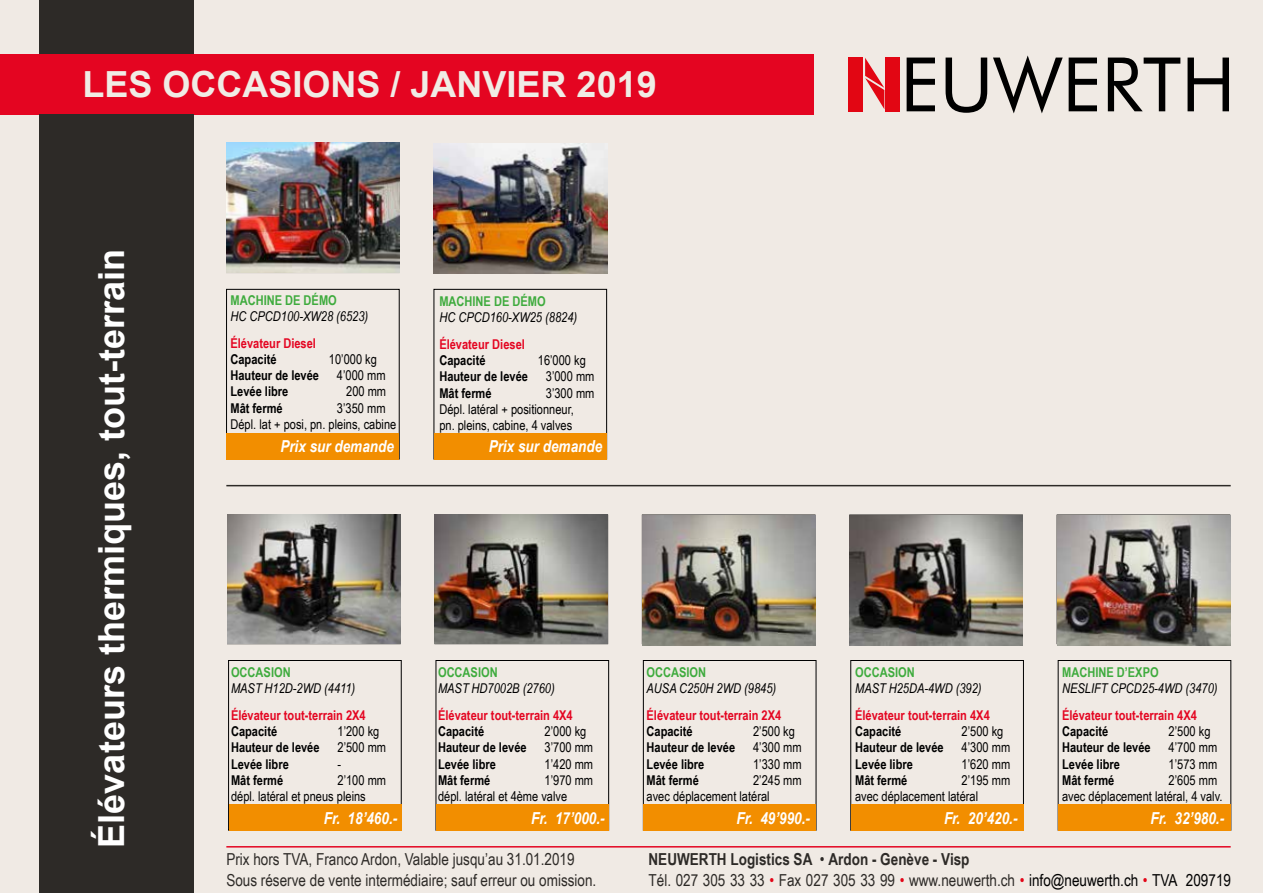
<style>
.page{position:relative;width:1263px;height:893px;background:#f0eae4}
.page>*{position:absolute;margin:0;border:0;box-sizing:border-box;transform-origin:0 0}
.t1{font:700 36px "Arial";color:#fff}
.t2{font:700 36px "Arial";color:#f0ece5}
.t3{font:16.5px/21px "Arial Narrow";color:#2d2a27}
.t4{font:italic 700 16.5px "Arial Narrow";color:#fff}
.t5{font:13.5px/16.2px "Arial Narrow";color:#000}
.t6{font:700 13.5px "Arial Narrow";color:#000}
.t7{font:700 13.5px "Arial Narrow";color:#e40521}
.t8{font:italic 13.5px "Arial Narrow";color:#000}
.t9{font:700 13.5px "Arial Narrow";color:#3eab3d}
.s1{font-weight:700}
.s2{color:#e30517}
.s3{color:#000}
</style>
<div class="page">
<div style="left:0;top:54px;width:814px;height:60px;background:#e40521"></div>
<div style="left:39px;top:114px;width:154px;height:779px;background:#2d2a27"></div>
<div style="left:39px;top:0;width:154px;height:54px;background:#2d2a27"></div>
<hr style="left:226px;top:846px;width:1005px;height:1px;background:#e40521">
<hr style="left:226px;top:485px;width:1005px;height:1px;background:#2d2a27">
<div style="left:226px;top:289px;width:173px;height:170px;border:1px solid #000"></div>
<div style="left:434px;top:289px;width:173px;height:170px;border:1px solid #000"></div>
<div style="left:228px;top:660px;width:173px;height:170px;border:1px solid #000"></div>
<div style="left:436px;top:660px;width:173px;height:170px;border:1px solid #000"></div>
<div style="left:643px;top:660px;width:173px;height:170px;border:1px solid #000"></div>
<div style="left:850px;top:660px;width:174px;height:170px;border:1px solid #000"></div>
<div style="left:1058px;top:660px;width:173px;height:170px;border:1px solid #000"></div>
<div style="left:227px;top:433px;width:172px;height:26px;background:#f28e00"></div>
<div style="left:434px;top:433px;width:173px;height:26px;background:#f28e00"></div>
<div style="left:229px;top:804px;width:172px;height:26px;background:#f28e00"></div>
<div style="left:436px;top:804px;width:173px;height:26px;background:#f28e00"></div>
<div style="left:643px;top:804px;width:173px;height:26px;background:#f28e00"></div>
<div style="left:851px;top:804px;width:172px;height:26px;background:#f28e00"></div>
<div style="left:1058px;top:804px;width:173px;height:26px;background:#f28e00"></div>
<div style="left:885px;top:57px;width:15px;height:54px;background:#e20613"></div>
<svg style="left:907px;top:58px;width:28px;height:53px"></svg>
<svg style="left:945px;top:58px;width:42px;height:55px"></svg>
<svg style="left:993px;top:55px;width:70px;height:58px"></svg>
<svg style="left:1069px;top:58px;width:28px;height:53px"></svg>
<svg style="left:1108px;top:58px;width:72px;height:53px"></svg>
<svg style="left:1187px;top:58px;width:42px;height:53px"></svg>
<div style="left:848px;top:57px;width:15px;height:54px;background:#e20613"></div>
<svg style="left:865px;top:58px;width:19px;height:51px"></svg>
<img style="left:434px;top:144px;width:173px;height:129px">
<img style="left:227px;top:515px;width:173px;height:129px">
<img style="left:849px;top:515px;width:174px;height:130px">
<img style="left:1058px;top:515px;width:173px;height:130px">
<img style="left:435px;top:515px;width:173px;height:129px">
<img style="left:642px;top:515px;width:173px;height:130px">
<img style="left:226px;top:143px;width:173px;height:129px">
<h1 class="t2" style="left:82px;top:59px;width:576px">LES OCCASIONS / JANVIER 2019</h1>
<h1 class="t1" style="left:86px;top:847px;width:600px;rotate:-90deg">Élévateurs thermiques, tout-terrain</h1>
<p class="t9" style="left:230px;top:290px;width:108px">MACHINE DE DÉMO</p>
<p class="t8" style="left:230px;top:307px;width:139px">HC CPCD100-XW28 (6523)</p>
<p class="t7" style="left:230px;top:333px;width:87px">Élévateur Diesel</p>
<p class="t6" style="left:230px;top:349px;width:48px">Capacité</p>
<p class="t5" style="left:329px;top:351px;width:50px">10’000 kg</p>
<p class="t6" style="left:230px;top:365px;width:90px">Hauteur de levée</p>
<p class="t5" style="left:337px;top:367px;width:50px">4’000 mm</p>
<p class="t6" style="left:230px;top:381px;width:59px">Levée libre</p>
<p class="t5" style="left:346px;top:383px;width:41px">200 mm</p>
<p class="t6" style="left:230px;top:398px;width:54px">Mât fermé</p>
<p class="t5" style="left:230px;top:399px;width:167px;text-indent:107px">3’350 mm<br>Dépl. lat + posi, pn. pleins, cabine</p>
<p class="t4" style="left:280px;top:433px;width:115px">Prix sur demande</p>
<p class="t9" style="left:439px;top:291px;width:108px">MACHINE DE DÉMO</p>
<p class="t8" style="left:439px;top:308px;width:139px">HC CPCD160-XW25 (8824)</p>
<p class="t7" style="left:439px;top:334px;width:87px">Élévateur Diesel</p>
<p class="t6" style="left:439px;top:350px;width:48px">Capacité</p>
<p class="t5" style="left:538px;top:352px;width:50px">16’000 kg</p>
<p class="t6" style="left:439px;top:366px;width:90px">Hauteur de levée</p>
<p class="t5" style="left:546px;top:368px;width:50px">3’000 mm</p>
<p class="t6" style="left:439px;top:383px;width:54px">Mât fermé</p>
<p class="t5" style="left:439px;top:384px;width:157px;text-indent:107px">3’300 mm<br>Dépl. latéral + positionneur,<br>pn. pleins, cabine, 4 valves</p>
<p class="t4" style="left:489px;top:433px;width:115px">Prix sur demande</p>
<p class="t9" style="left:231px;top:662px;width:61px">OCCASION</p>
<p class="t8" style="left:231px;top:679px;width:126px">MAST H12D-2WD (4411)</p>
<p class="t7" style="left:231px;top:705px;width:136px">Élévateur tout-terrain 2X4</p>
<p class="t6" style="left:231px;top:721px;width:48px">Capacité</p>
<p class="t5" style="left:338px;top:723px;width:43px">1’200 kg</p>
<p class="t6" style="left:231px;top:737px;width:90px">Hauteur de levée</p>
<p class="t5" style="left:338px;top:739px;width:50px">2’500 mm</p>
<p class="t6" style="left:231px;top:754px;width:59px">Levée libre</p>
<p class="t5" style="left:338px;top:755px;width:5px">-</p>
<p class="t6" style="left:231px;top:770px;width:54px">Mât fermé</p>
<p class="t5" style="left:231px;top:771px;width:157px;text-indent:107px">2’100 mm dépl. latéral et pneus pleins</p>
<p class="t4" style="left:324px;top:805px;width:75px">Fr. 18’460.-</p>
<p class="t9" style="left:438px;top:662px;width:61px">OCCASION</p>
<p class="t8" style="left:438px;top:679px;width:118px">MAST HD7002B (2760)</p>
<p class="t7" style="left:438px;top:705px;width:136px">Élévateur tout-terrain 4X4</p>
<p class="t6" style="left:438px;top:721px;width:48px">Capacité</p>
<p class="t5" style="left:545px;top:723px;width:43px">2’000 kg</p>
<p class="t6" style="left:438px;top:737px;width:90px">Hauteur de levée</p>
<p class="t5" style="left:545px;top:739px;width:50px">3’700 mm</p>
<p class="t6" style="left:438px;top:754px;width:59px">Levée libre</p>
<p class="t5" style="left:545px;top:755px;width:50px">1’420 mm</p>
<p class="t6" style="left:438px;top:770px;width:54px">Mât fermé</p>
<p class="t5" style="left:438px;top:771px;width:157px;text-indent:107px">1’970 mm dépl. latéral et 4ème valve</p>
<p class="t4" style="left:531px;top:805px;width:75px">Fr. 17’000.-</p>
<p class="t9" style="left:646px;top:662px;width:61px">OCCASION</p>
<p class="t8" style="left:646px;top:679px;width:131px">AUSA C250H 2WD (9845)</p>
<p class="t7" style="left:646px;top:705px;width:136px">Élévateur tout-terrain 2X4</p>
<p class="t6" style="left:646px;top:721px;width:48px">Capacité</p>
<p class="t5" style="left:753px;top:723px;width:43px">2’500 kg</p>
<p class="t6" style="left:646px;top:737px;width:90px">Hauteur de levée</p>
<p class="t5" style="left:753px;top:739px;width:50px">4’300 mm</p>
<p class="t6" style="left:646px;top:754px;width:59px">Levée libre</p>
<p class="t5" style="left:753px;top:755px;width:50px">1’330 mm</p>
<p class="t6" style="left:646px;top:770px;width:54px">Mât fermé</p>
<p class="t5" style="left:646px;top:771px;width:157px;text-indent:107px">2’245 mm avec déplacement latéral</p>
<p class="t4" style="left:736px;top:805px;width:75px">Fr. 49’990.-</p>
<p class="t9" style="left:855px;top:662px;width:61px">OCCASION</p>
<p class="t8" style="left:855px;top:679px;width:128px">MAST H25DA-4WD (392)</p>
<p class="t7" style="left:855px;top:705px;width:136px">Élévateur tout-terrain 4X4</p>
<p class="t6" style="left:855px;top:721px;width:48px">Capacité</p>
<p class="t5" style="left:962px;top:723px;width:43px">2’500 kg</p>
<p class="t6" style="left:855px;top:737px;width:90px">Hauteur de levée</p>
<p class="t5" style="left:962px;top:739px;width:50px">4’300 mm</p>
<p class="t6" style="left:855px;top:754px;width:59px">Levée libre</p>
<p class="t5" style="left:962px;top:755px;width:50px">1’620 mm</p>
<p class="t6" style="left:855px;top:770px;width:54px">Mât fermé</p>
<p class="t5" style="left:855px;top:771px;width:157px;text-indent:107px">2’195 mm avec déplacement latéral</p>
<p class="t4" style="left:944px;top:805px;width:75px">Fr. 20’420.-</p>
<p class="t9" style="left:1062px;top:662px;width:98px">MACHINE D’EXPO</p>
<p class="t8" style="left:1062px;top:679px;width:157px">NESLIFT CPCD25-4WD (3470)</p>
<p class="t7" style="left:1062px;top:705px;width:136px">Élévateur tout-terrain 4X4</p>
<p class="t6" style="left:1062px;top:721px;width:48px">Capacité</p>
<p class="t5" style="left:1169px;top:723px;width:43px">2’500 kg</p>
<p class="t6" style="left:1062px;top:737px;width:90px">Hauteur de levée</p>
<p class="t5" style="left:1169px;top:739px;width:50px">4’700 mm</p>
<p class="t6" style="left:1062px;top:754px;width:59px">Levée libre</p>
<p class="t5" style="left:1169px;top:755px;width:50px">1’573 mm</p>
<p class="t6" style="left:1062px;top:770px;width:54px">Mât fermé</p>
<p class="t5" style="left:1062px;top:771px;width:162px;text-indent:107px">2’605 mm avec déplacement latéral, 4 valv.</p>
<p class="t4" style="left:1151px;top:805px;width:75px">Fr. 32’980.-</p>
<p class="t3" style="left:226px;top:848px;width:371px">Prix hors TVA, Franco Ardon, Valable jusqu’au 31.01.2019<br>Sous réserve de vente intermédiaire; sauf erreur ou omission.</p>
<p class="t3" style="left:648px;top:848px;width:584px"><span class="s1">NEUWERTH Logistics SA</span> • <span class="s1">Ardon - Genève - Visp<br></span>Tél. 027 305 33 33 <span class="s2">•</span> Fax 027 305 33 99 <span class="s2">•</span> www.neuwerth.ch <span class="s2">•</span> <span class="s3">info@neuwerth.ch</span> <span class="s2">•</span> <span class="s3">TVA 209719</span></p>
</div>
